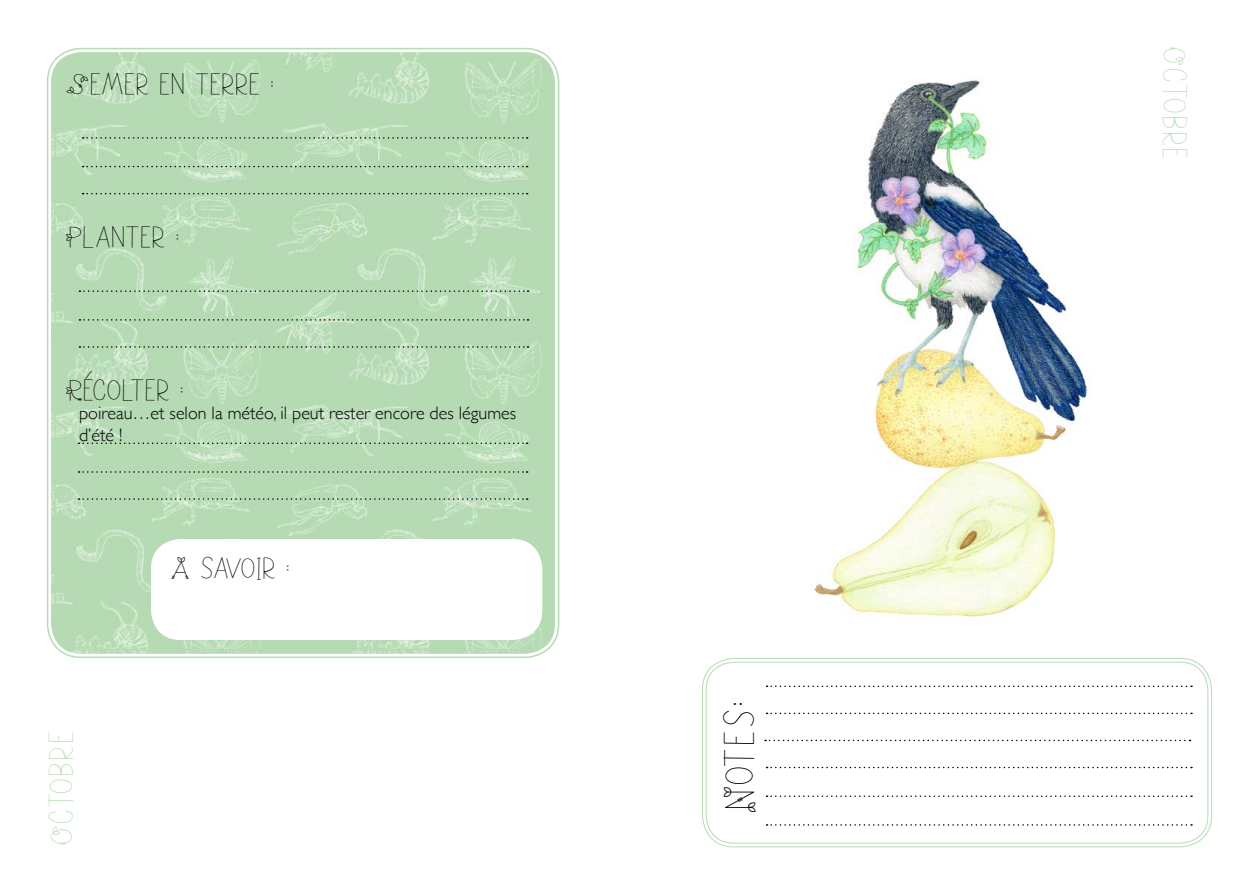
<style>
.page{position:relative;width:1259px;height:893px;background:#fff}
.page>*{position:absolute;margin:0;border:0;box-sizing:border-box;transform-origin:0 0}
.t1{font:24px "NATUR Egreen";letter-spacing:.12em;color:#000}
.t2{font:19.5px "NATUR Egreen";letter-spacing:.16em;color:#b5dcb3}
.t3{font:300 18px/21.6px "Gill Sans";color:#000}
.t4{font:16.95px "NATUR Egreen";letter-spacing:.09em;color:#000;scale:1.06 1}
.s1{font-size:27px}
</style>
<div class="page">
<img style="left:51px;top:52px;width:504px;height:601px">
<div style="left:54px;top:55px;width:498px;height:595px;border:2px solid #b5dcb3;border-radius:26px"></div>
<div style="left:151px;top:539px;width:391px;height:101px;background:#fff;border-radius:30px"></div>
<svg style="left:83px;top:137px;width:444px;height:2px"></svg>
<svg style="left:83px;top:193px;width:444px;height:1px"></svg>
<svg style="left:83px;top:166px;width:444px;height:1px"></svg>
<svg style="left:79px;top:290px;width:449px;height:2px"></svg>
<svg style="left:79px;top:346px;width:449px;height:2px"></svg>
<svg style="left:79px;top:319px;width:449px;height:2px"></svg>
<svg style="left:79px;top:443px;width:448px;height:1px"></svg>
<svg style="left:79px;top:498px;width:448px;height:2px"></svg>
<svg style="left:79px;top:471px;width:448px;height:2px"></svg>
<div style="left:702px;top:658px;width:510px;height:189px;border:1px solid #b5dcb3;border-radius:32px"></div>
<div style="left:706px;top:662px;width:502px;height:181px;border:1px solid #b5dcb3;border-radius:28px"></div>
<svg style="left:766px;top:824px;width:426px;height:2px"></svg>
<svg style="left:765px;top:740px;width:425px;height:1px"></svg>
<svg style="left:766px;top:713px;width:426px;height:1px"></svg>
<svg style="left:766px;top:686px;width:426px;height:1px"></svg>
<svg style="left:766px;top:767px;width:426px;height:1px"></svg>
<svg style="left:766px;top:795px;width:426px;height:2px"></svg>
<img style="left:814px;top:80px;width:278px;height:538px">
<p class="t4" style="left:66px;top:75px;width:198px">SEMER EN TERRE :</p>
<p class="t4" style="left:66px;top:228px;width:108px">PLANTER :</p>
<p class="t4" style="left:66px;top:382px;width:112px">RÉCOLTER :</p>
<p class="t3" style="left:79px;top:402px;width:438px">poireau…et selon la météo, il peut rester encore des légumes d’été !</p>
<p class="t2" style="left:51px;top:845px;width:115px;rotate:-90deg">OCTOBRE</p>
<p class="t4" style="left:171px;top:559px;width:113px">A SAVOIR :</p>
<h1 class="t1" style="left:727px;top:812px;width:112px;rotate:-90deg">NOTES<span class="s1">:</span></h1>
<p class="t2" style="left:1185px;top:47px;width:115px;rotate:90deg">OCTOBRE</p>
</div>
